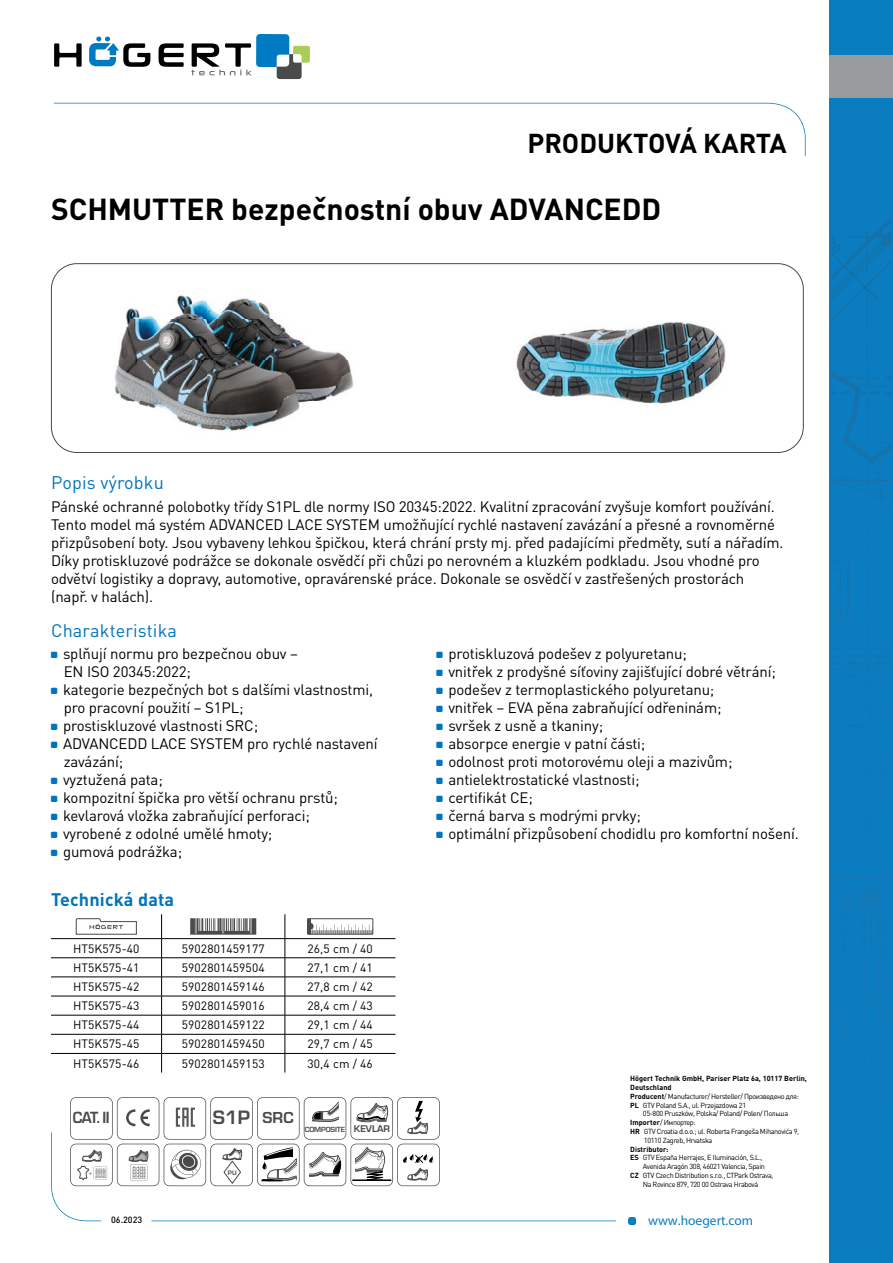
<style>
.page{position:relative;width:893px;height:1263px;background:#fff}
.page>*{position:absolute;margin:0;border:0;box-sizing:border-box;transform-origin:0 0}
.t1{font:700 30px "DIN Pro";color:#000}
.t2{font:700 27px "DIN Pro";color:#000}
.t3{font:18px "DIN Pro";letter-spacing:.01em;color:#0074bc}
.t4{font:700 18px "DIN Pro";letter-spacing:.01em;color:#0074bc}
.t5{font:700 17.85px "Euromode";color:#4a4a49}
.t6{font:15px/18px "DIN Pro";letter-spacing:-.01em;color:#000}
.t7{font:700 15px "Euromode";color:#4a4a49;scale:.93 1}
.t8{font:13.5px "Myriad Pro";color:#087dbf}
.t9{font:12px "DIN Pro";letter-spacing:.01em;color:#000}
.t10{font:500 9px "DIN Pro";color:#000}
.t11{font:7.35px "DIN Pro";letter-spacing:-.05em;color:#000}
.t12{font:700 7.35px "DIN Pro";color:#000}
.t13{font:700 6.9px "Euromode";letter-spacing:-.025em;color:#4a4a49}
.t14{font:700 6px "Euromode";color:#4a4a49}
.t15{font:6px "Myriad Pro";color:#4a4948}
.s1{font-size:14.7px}
.s2{font-size:9px}
.s3{font-weight:700}
</style>
<div class="page">
<svg style="left:54px;top:43px;width:28px;height:24px"></svg>
<svg style="left:159px;top:43px;width:25px;height:24px"></svg>
<svg style="left:89px;top:37px;width:61px;height:30px"></svg>
<svg style="left:191px;top:34px;width:119px;height:45px"></svg>
<svg style="left:54px;top:103px;width:752px;height:53px"></svg>
<div style="left:628px;top:1217px;width:8px;height:8px;background:#087dbf;border-radius:3px"></div>
<svg style="left:51px;top:1132px;width:565px;height:89px"></svg>
<div style="left:830px;top:0;width:63px;height:1263px;background:#087dbf"></div>
<img style="left:831px;top:273px;width:50px;height:56px">
<img style="left:867px;top:222px;width:24px;height:44px">
<img style="left:831px;top:222px;width:56px;height:42px">
<svg style="left:831px;top:341px;width:60px;height:565px"></svg>
<img style="left:863px;top:906px;width:28px;height:76px">
<img style="left:831px;top:877px;width:60px;height:2px">
<img style="left:848px;top:647px;width:43px;height:3px">
<div style="left:830px;top:56px;width:63px;height:42px;background:#999c9e"></div>
<div style="left:51px;top:263px;width:753px;height:190px;border:1px solid #4a4a49;border-radius:26px"></div>
<img style="left:114px;top:295px;width:239px;height:136px">
<img style="left:516px;top:322px;width:210px;height:82px">
<hr style="left:51px;top:938px;width:111px;height:1px;background:#000">
<hr style="left:162px;top:938px;width:123px;height:1px;background:#000">
<hr style="left:285px;top:938px;width:110px;height:1px;background:#000">
<hr style="left:51px;top:957px;width:111px;height:1px;background:#000">
<hr style="left:162px;top:957px;width:123px;height:1px;background:#000">
<hr style="left:285px;top:957px;width:110px;height:1px;background:#000">
<hr style="left:51px;top:977px;width:111px;height:1px;background:#000">
<hr style="left:162px;top:977px;width:123px;height:1px;background:#000">
<hr style="left:285px;top:977px;width:110px;height:1px;background:#000">
<hr style="left:51px;top:996px;width:111px;height:1px;background:#000">
<hr style="left:162px;top:996px;width:123px;height:1px;background:#000">
<hr style="left:285px;top:996px;width:110px;height:1px;background:#000">
<hr style="left:51px;top:1015px;width:111px;height:1px;background:#000">
<hr style="left:162px;top:1015px;width:123px;height:1px;background:#000">
<hr style="left:285px;top:1015px;width:110px;height:1px;background:#000">
<hr style="left:51px;top:1034px;width:111px;height:1px;background:#000">
<hr style="left:162px;top:1034px;width:123px;height:1px;background:#000">
<hr style="left:285px;top:1034px;width:110px;height:1px;background:#000">
<hr style="left:51px;top:1053px;width:111px;height:1px;background:#000">
<hr style="left:162px;top:1053px;width:123px;height:1px;background:#000">
<svg style="left:161px;top:914px;width:1px;height:158px"></svg>
<hr style="left:285px;top:1053px;width:110px;height:1px;background:#000">
<svg style="left:285px;top:914px;width:1px;height:158px"></svg>
<svg style="left:76px;top:918px;width:61px;height:17px"></svg>
<svg style="left:190px;top:918px;width:66px;height:17px"></svg>
<svg style="left:309px;top:920px;width:62px;height:13px"></svg>
<div style="left:307px;top:918px;width:66px;height:17px;border:1px solid #4a4a49"></div>
<svg style="left:70px;top:1097px;width:370px;height:89px"></svg>
<h2 class="t2" style="left:528px;top:121px;width:261px">PRODUKTOVÁ KARTA</h2>
<h1 class="t1" style="left:51px;top:184px;width:612px">SCHMUTTER bezpečnostní obuv ADVANCEDD</h1>
<p class="t3" style="left:51px;top:471px;width:114px">Popis výrobku</p>
<p class="t6" style="left:51px;top:497px;width:734px">Pánské ochranné polobotky třídy S1PL dle normy ISO 20345:2022. Kvalitní zpracování zvyšuje komfort používání.<br>Tento model má systém ADVANCED LACE SYSTEM umožňující rychlé nastavení zavázání a přesné a rovnoměrné přizpůsobení boty. Jsou vybaveny lehkou špičkou, která chrání prsty mj. před padajícími předměty, sutí a nářadím.<br>Díky protiskluzové podrážce se dokonale osvědčí při chůzi po nerovném a kluzkém podkladu. Jsou vhodné pro odvětví logistiky a dopravy, automotive, opravárenské práce. Dokonale se osvědčí v zastřešených prostorách (např. v halách).</p>
<p class="t3" style="left:51px;top:618px;width:127px">Charakteristika</p>
<p class="t6" style="left:63px;top:644px;width:316px">splňují normu pro bezpečnou obuv –<br>EN ISO 20345:2022;<br>kategorie bezpečných bot s dalšími vlastnostmi, pro pracovní použití – S1PL;<br>prostiskluzové vlastnosti SRC;<br>ADVANCEDD LACE SYSTEM pro rychlé nastavení zavázání;<br>vyztužená pata;<br>kompozitní špička pro větší ochranu prstů; kevlarová vložka zabraňující perforaci;<br>vyrobené z odolné umělé hmoty;<br>gumová podrážka;</p>
<p class="t6" style="left:448px;top:644px;width:352px">protiskluzová podešev z polyuretanu;<br>vnitřek z prodyšné síťoviny zajišťující dobré větrání; podešev z termoplastického polyuretanu;<br>vnitřek – EVA pěna zabraňující odřeninám;<br>svršek z usně a tkaniny;<br>absorpce energie v patní části;<br>odolnost proti motorovému oleji a mazivům; antielektrostatické vlastnosti;<br>certifikát CE;<br>černá barva s modrými prvky;<br>optimální přizpůsobení chodidlu pro komfortní nošení.</p>
<p class="t4" style="left:51px;top:884px;width:125px">Technická data</p>
<p class="t9" style="left:73px;top:940px;width:68px">HT5K575-40</p>
<p class="t9" style="left:182px;top:940px;width:84px">5902801459177</p>
<p class="t9" style="left:307px;top:940px;width:67px">26,5 cm / 40</p>
<p class="t9" style="left:73px;top:959px;width:68px">HT5K575-41</p>
<p class="t9" style="left:182px;top:959px;width:84px">5902801459504</p>
<p class="t9" style="left:307px;top:959px;width:67px">27,1 cm / 41</p>
<p class="t9" style="left:73px;top:978px;width:68px">HT5K575-42</p>
<p class="t9" style="left:182px;top:978px;width:84px">5902801459146</p>
<p class="t9" style="left:307px;top:978px;width:67px">27,8 cm / 42</p>
<p class="t9" style="left:73px;top:998px;width:68px">HT5K575-43</p>
<p class="t9" style="left:182px;top:998px;width:84px">5902801459016</p>
<p class="t9" style="left:307px;top:998px;width:67px">28,4 cm / 43</p>
<p class="t9" style="left:73px;top:1017px;width:68px">HT5K575-44</p>
<p class="t9" style="left:182px;top:1017px;width:84px">5902801459122</p>
<p class="t9" style="left:307px;top:1017px;width:67px">29,1 cm / 44</p>
<p class="t9" style="left:73px;top:1036px;width:68px">HT5K575-45</p>
<p class="t9" style="left:182px;top:1036px;width:84px">5902801459450</p>
<p class="t9" style="left:307px;top:1036px;width:67px">29,7 cm / 45</p>
<p class="t9" style="left:73px;top:1055px;width:68px">HT5K575-46</p>
<p class="t9" style="left:182px;top:1055px;width:84px">5902801459153</p>
<p class="t9" style="left:307px;top:1055px;width:67px">30,4 cm / 46</p>
<p class="t7" style="left:73px;top:1109px;width:41px">CAT. II</p>
<p class="t5" style="left:213px;top:1107px;width:82px">S1P <span class="s1">SRC</span></p>
<p class="t13" style="left:305px;top:1125px;width:87px">COMPOSITE <span class="s2">KEVLAR</span></p>
<p class="t15" style="left:89px;top:1169px;width:5px">+</p>
<p class="t14" style="left:228px;top:1169px;width:10px">PU</p>
<p class="t12" style="left:630px;top:1072px;width:178px">Högert Technik GmbH, Pariser Platz 6a, 10117 Berlin,</p>
<p class="t12" style="left:630px;top:1081px;width:43px">Deutschland</p>
<p class="t11" style="left:630px;top:1091px;width:170px"><span class="s3">Producent</span>/ Manufacturer/ Hersteller/ Произведено для:</p>
<p class="t11" style="left:630px;top:1100px;width:117px"><span class="s3">PL</span> GTV Poland S.A., ul. Przejazdowa 21</p>
<p class="t11" style="left:643px;top:1109px;width:147px">05-800 Pruszków, Polska/ Poland/ Polen/ Польша</p>
<p class="t11" style="left:630px;top:1117px;width:67px"><span class="s3">Importer</span>/ Импортер:</p>
<p class="t11" style="left:630px;top:1126px;width:171px"><span class="s3">HR</span> GTV Croatia d.o.o.; ul. Roberta Frangeša Mihanovića 9,</p>
<p class="t11" style="left:644px;top:1135px;width:70px">10110 Zagreb, Hrvatska</p>
<p class="t12" style="left:630px;top:1143px;width:40px">Distributor:</p>
<p class="t11" style="left:630px;top:1153px;width:134px"><span class="s3">ES</span> GTV España Herrajes, E Iluminación, S.L.,</p>
<p class="t11" style="left:643px;top:1161px;width:124px">Avenida Aragón 308, 46021 Valencia, Spain</p>
<p class="t11" style="left:630px;top:1170px;width:145px"><span class="s3">CZ</span> GTV Czech Distribution s.r.o., CTPark Ostrava,</p>
<p class="t11" style="left:643px;top:1179px;width:117px">Na Rovince 879, 720 00 Ostrava Hrabová</p>
<p class="t10" style="left:111px;top:1213px;width:33px">06.2023</p>
<p class="t8" style="left:648px;top:1212px;width:107px">www.hoegert.com</p>
</div>
